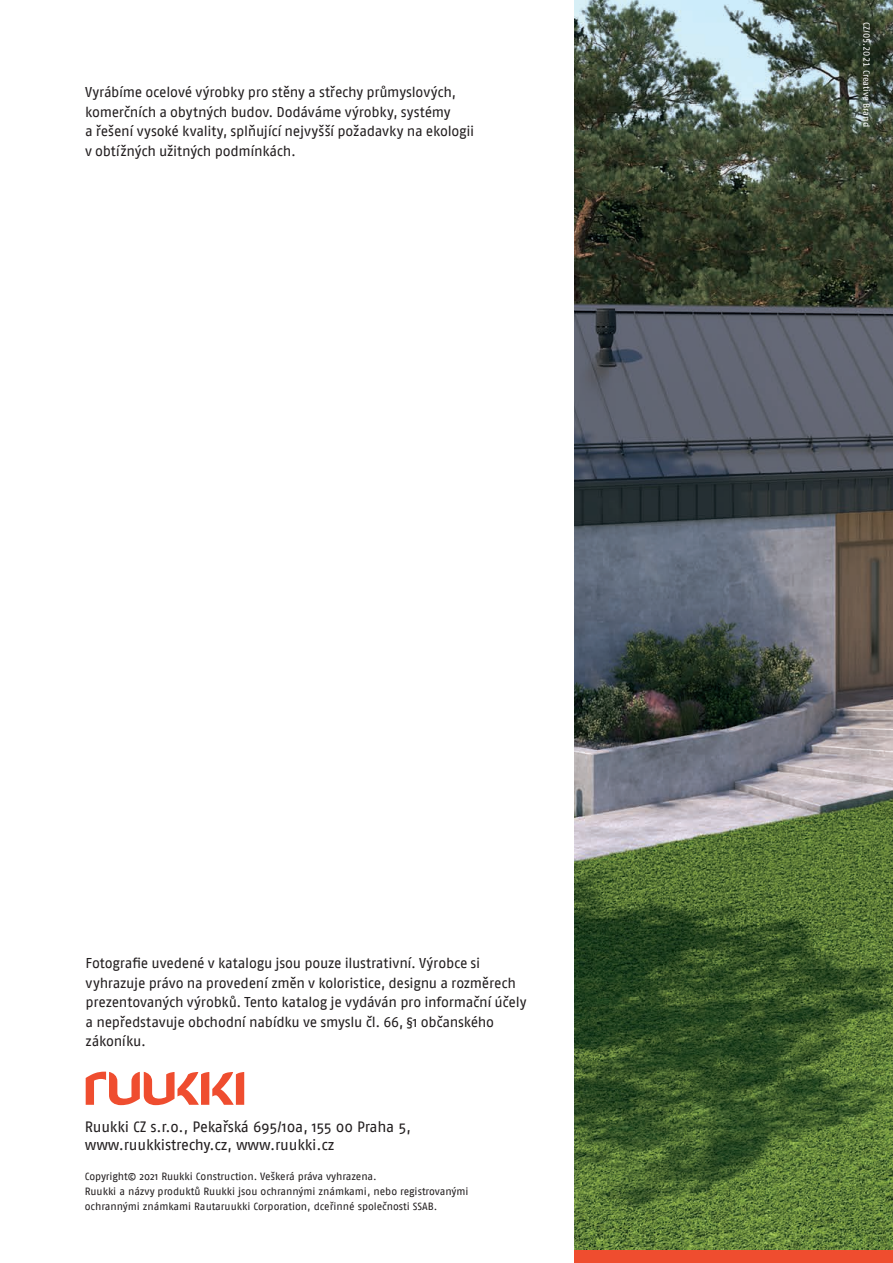
<style>
.page{position:relative;width:893px;height:1263px;background:#fff}
.page>*{position:absolute;margin:0;border:0;box-sizing:border-box;transform-origin:0 0}
.t1{font:15px/18px "Fago Pro";letter-spacing:-.015em;color:#231f20}
.t2{font:14.25px/19.5px "Fago Pro";letter-spacing:-.015em;color:#231f20}
.t3{font:10.5px/15px "Fago Pro";letter-spacing:-.005em;color:#231f20}
.t4{font:9px "Fago No Tf";color:#fff}
</style>
<div class="page">
<img style="left:575px;top:0;width:318px;height:1251px">
<div style="left:575px;top:1251px;width:318px;height:12px;background:#ef4d2f"></div>
<svg style="left:86px;top:1071px;width:158px;height:34px"></svg>
<p class="t2" style="left:85px;top:83px;width:391px">Vyrábíme ocelové výrobky pro stěny a střechy průmyslových, komerčních a obytných budov. Dodáváme výrobky, systémy<br>a řešení vysoké kvality, splňující nejvyšší požadavky na ekologii v obtížných užitných podmínkách.</p>
<p class="t2" style="left:86px;top:953px;width:442px">Fotografie uvedené v katalogu jsou pouze ilustrativní. Výrobce si vyhrazuje právo na provedení změn v koloristice, designu a rozměrech prezentovaných výrobků. Tento katalog je vydáván pro informační účely a nepředstavuje obchodní nabídku ve smyslu čl. 66, §1 občanského zákoníku.</p>
<p class="t1" style="left:85px;top:1117px;width:328px">Ruukki CZ s.r.o., Pekařská 695/10a, 155 00 Praha 5, www.ruukkistrechy.cz, www.ruukki.cz</p>
<p class="t3" style="left:85px;top:1169px;width:385px">Copyright© 2021 Ruukki Construction. Veškerá práva vyhrazena.<br>Ruukki a názvy produktů Ruukki jsou ochrannými známkami, nebo registrovanými ochrannými známkami Rautaruukki Corporation, dceřinné společnosti SSAB.</p>
<p class="t4" style="left:872px;top:22px;width:107px;rotate:90deg">CZ/05.2021 Creative Brand</p>
</div>
